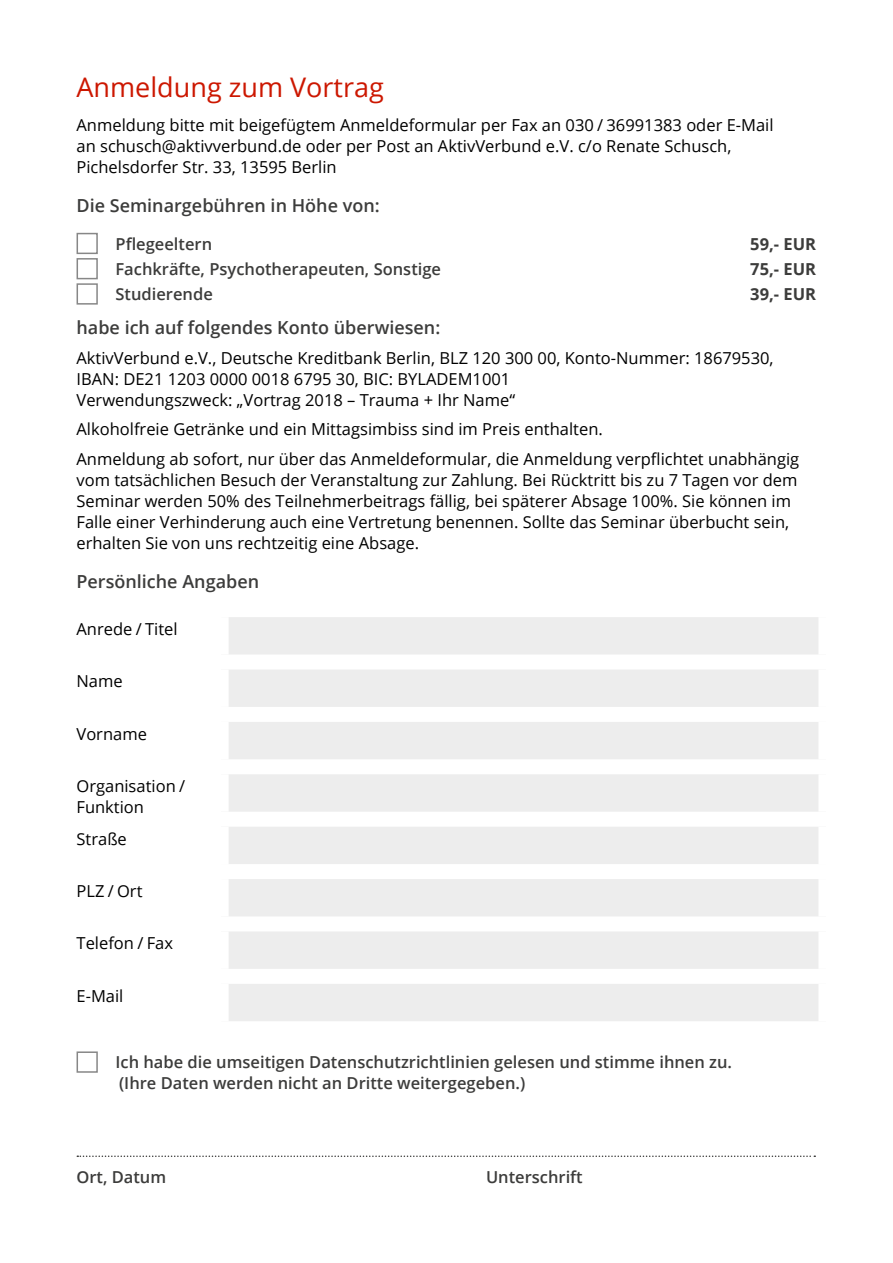
<style>
.page{position:relative;width:893px;height:1263px;background:#fff}
.page>*{position:absolute;margin:0;border:0;box-sizing:border-box;transform-origin:0 0}
.t1{font:27px "Open Sans";color:#cc1700}
.t2{font:600 18px "Open Sans";color:#3c3c3b}
.t3{font:16.5px/21px "Open Sans";color:#000}
.t4{font:600 16.5px/21px "Open Sans";color:#3c3c3b}
.t5{font:700 16.5px "Open Sans";color:#3c3c3b}
</style>
<div class="page">
<svg style="left:77px;top:1155px;width:738px;height:2px"></svg>
<div style="left:77px;top:233px;width:21px;height:21px;border:2px solid #878787"></div>
<div style="left:77px;top:258px;width:21px;height:21px;border:2px solid #878787"></div>
<div style="left:77px;top:283px;width:21px;height:22px;border:2px solid #878787"></div>
<div style="left:229px;top:617px;width:589px;height:404px;background:#ededed"></div>
<div style="left:214px;top:654px;width:619px;height:15px;background:#fff"></div>
<div style="left:214px;top:707px;width:619px;height:15px;background:#fff"></div>
<div style="left:214px;top:759px;width:619px;height:15px;background:#fff"></div>
<div style="left:214px;top:812px;width:619px;height:15px;background:#fff"></div>
<div style="left:214px;top:864px;width:619px;height:15px;background:#fff"></div>
<div style="left:214px;top:916px;width:619px;height:15px;background:#fff"></div>
<div style="left:214px;top:969px;width:619px;height:15px;background:#fff"></div>
<div style="left:77px;top:1051px;width:21px;height:22px;border:2px solid #878787"></div>
<h1 class="t1" style="left:77px;top:69px;width:309px">Anmeldung zum Vortrag</h1>
<p class="t3" style="left:77px;top:114px;width:699px">Anmeldung bitte mit beigefügtem Anmeldeformular per Fax an 030 / 36991383 oder E-Mail an schusch@aktivverbund.de oder per Post an AktivVerbund e.V. c/o Renate Schusch,<br>Pichelsdorfer Str. 33, 13595 Berlin</p>
<p class="t2" style="left:77px;top:193px;width:305px">Die Seminargebühren in Höhe von:</p>
<p class="t4" style="left:116px;top:233px;width:98px">Pflegeeltern</p>
<p class="t5" style="left:750px;top:232px;width:67px">59,- EUR</p>
<p class="t4" style="left:116px;top:258px;width:327px">Fachkräfte, Psychotherapeuten, Sonstige</p>
<p class="t5" style="left:750px;top:257px;width:67px">75,- EUR</p>
<p class="t4" style="left:116px;top:283px;width:99px">Studierende</p>
<p class="t5" style="left:750px;top:282px;width:67px">39,- EUR</p>
<p class="t2" style="left:77px;top:316px;width:365px">habe ich auf folgendes Konto überwiesen:</p>
<p class="t3" style="left:77px;top:347px;width:699px">AktivVerbund e.V., Deutsche Kreditbank Berlin, BLZ 120 300 00, Konto-Nummer: 18679530,<br>IBAN: DE21 1203 0000 0018 6795 30, BIC: BYLADEM1001<br>Verwendungszweck: „Vortrag 2018 – Trauma + Ihr Name“</p>
<p class="t3" style="left:77px;top:414px;width:724px;line-height:29.5px">Alkoholfreie Getränke und ein Mittagsimbiss sind im Preis enthalten.<br>Anmeldung ab sofort, nur über das Anmeldeformular, die Anmeldung verpflichtet unabhängig</p>
<p class="t3" style="left:77px;top:469px;width:722px">vom tatsächlichen Besuch der Veranstaltung zur Zahlung. Bei Rücktritt bis zu 7 Tagen vor dem Seminar werden 50% des Teilnehmerbeitrags fällig, bei späterer Absage 100%. Sie können im Falle einer Verhinderung auch eine Vertretung benennen. Sollte das Seminar überbucht sein, erhalten Sie von uns rechtzeitig eine Absage.</p>
<p class="t2" style="left:77px;top:569px;width:184px">Persönliche Angaben</p>
<p class="t3" style="left:77px;top:618px;width:103px">Anrede / Titel</p>
<p class="t3" style="left:77px;top:670px;width:48px">Name</p>
<p class="t3" style="left:77px;top:723px;width:72px">Vorname</p>
<p class="t3" style="left:77px;top:775px;width:110px">Organisation /<br>Funktion</p>
<p class="t3" style="left:77px;top:828px;width:52px">Straße</p>
<p class="t3" style="left:77px;top:880px;width:67px">PLZ / Ort</p>
<p class="t3" style="left:77px;top:932px;width:98px">Telefon / Fax</p>
<p class="t3" style="left:77px;top:985px;width:48px">E-Mail</p>
<p class="t4" style="left:116px;top:1051px;width:618px">Ich habe die umseitigen Datenschutzrichtlinien gelesen und stimme ihnen zu. (Ihre Daten werden nicht an Dritte weitergegeben.)</p>
<p class="t4" style="left:77px;top:1166px;width:91px">Ort, Datum</p>
<p class="t4" style="left:486px;top:1166px;width:98px">Unterschrift</p>
</div>
